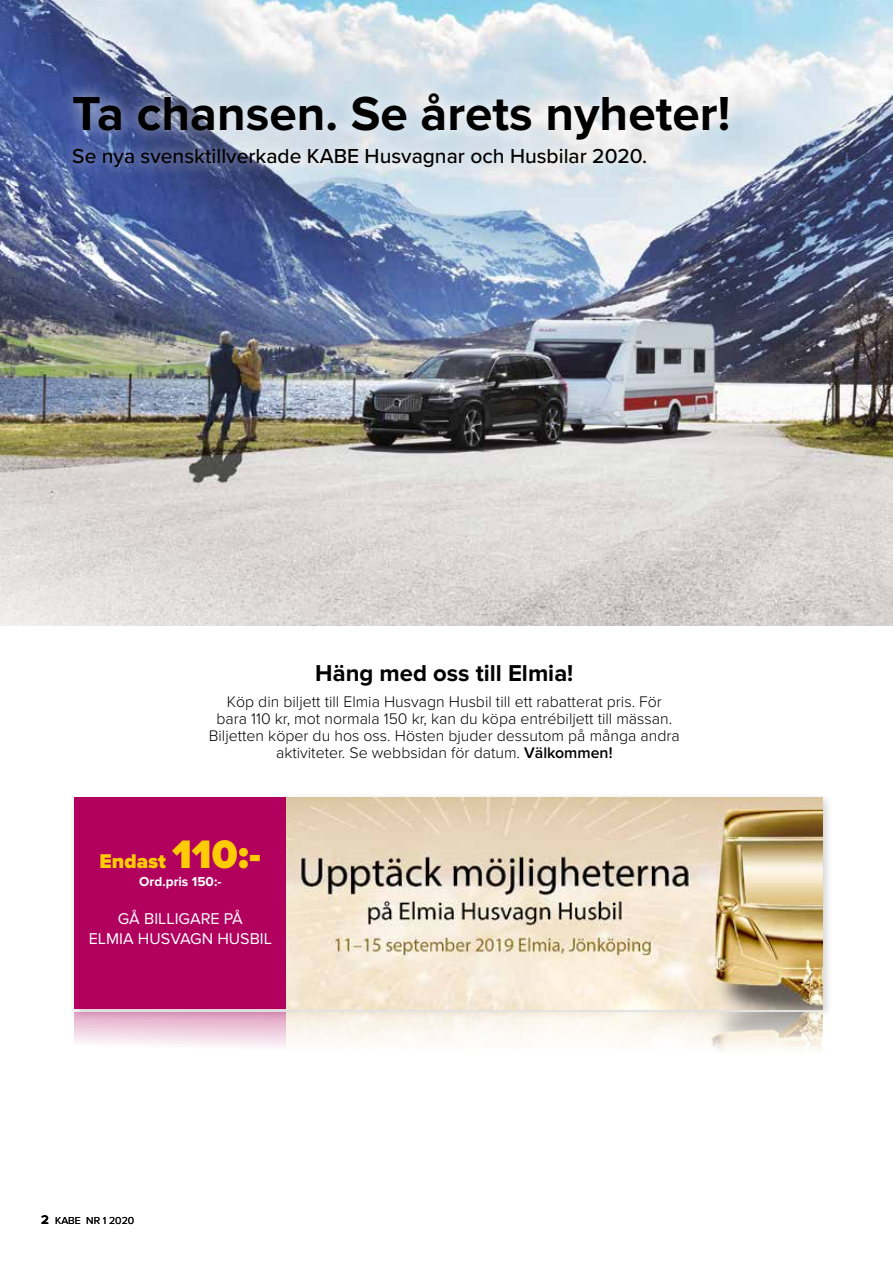
<style>
.page{position:relative;width:893px;height:1263px;background:#fff}
.page>*{position:absolute;margin:0;border:0;box-sizing:border-box;transform-origin:0 0}
.t1{font:700 49.5px "Proxima Nova";color:#000}
.t2{font:700 23.85px "Proxima Nova";color:#000}
.t3{font:500 21px "Proxima Nova";color:#000}
.t4{font:900 20.55px "Proxima Nova";color:#ffcb05}
.t5{font:16.2px/20px "Proxima Nova";color:#fff;text-align:center}
.t6{font:300 15.9px/17.2px "Proxima Nova";color:#000;text-align:center}
.t7{font:700 13.5px "Proxima Nova";color:#fff}
.t8{font:10.5px "Proxima Nova";color:#000}
.s1{font-weight:600}
.s2{font-size:41.25px}
.s3{font-weight:700;font-size:12.9px}
</style>
<div class="page">
<img style="left:0;top:0;width:893px;height:625px">
<div style="left:69px;top:792px;width:228px;height:228px;background:#000;opacity:.18"></div>
<div style="left:74px;top:797px;width:212px;height:212px;background:#b1005d"></div>
<svg style="left:74px;top:1012px;width:212px;height:35px;background:#edcbdd"></svg>
<div style="left:281px;top:792px;width:553px;height:228px;background:#000;opacity:.18"></div>
<img style="left:286px;top:797px;width:537px;height:212px">
<img style="left:286px;top:1012px;width:537px;height:38px">
<div style="left:58px;top:79px;width:685px;height:104px;background:#fff;opacity:.75"></div>
<h1 class="t1" style="left:72px;top:85px;width:660px">Ta chansen. Se årets nyheter!</h1>
<h3 class="t3" style="left:72px;top:141px;width:576px">Se nya svensktillverkade KABE Husvagnar och Husbilar 2020.</h3>
<h2 class="t2" style="left:315px;top:659px;width:260px">Häng med oss till Elmia!</h2>
<p class="t6" style="left:209px;top:692px;width:473px">Köp din biljett till Elmia Husvagn Husbil till ett rabatterat pris. För<br>bara 110 kr, mot normala 150 kr, kan du köpa entrébiljett till mässan.<br>Biljetten köper du hos oss. Hösten bjuder dessutom på många andra aktiviteter. Se webbsidan för datum. <span class="s1">Välkommen!</span></p>
<p class="t4" style="left:100px;top:846px;width:163px">Endast <span class="s2">110:-</span></p>
<p class="t7" style="left:139px;top:874px;width:84px">Ord.pris 150:-</p>
<p class="t5" style="left:89px;top:908px;width:185px">GÅ BILLIGARE PÅ<br>ELMIA HUSVAGN HUSBIL</p>
<p class="t8" style="left:41px;top:1214px;width:95px"><span class="s3">2</span> KABE NR 1 2020</p>
</div>
